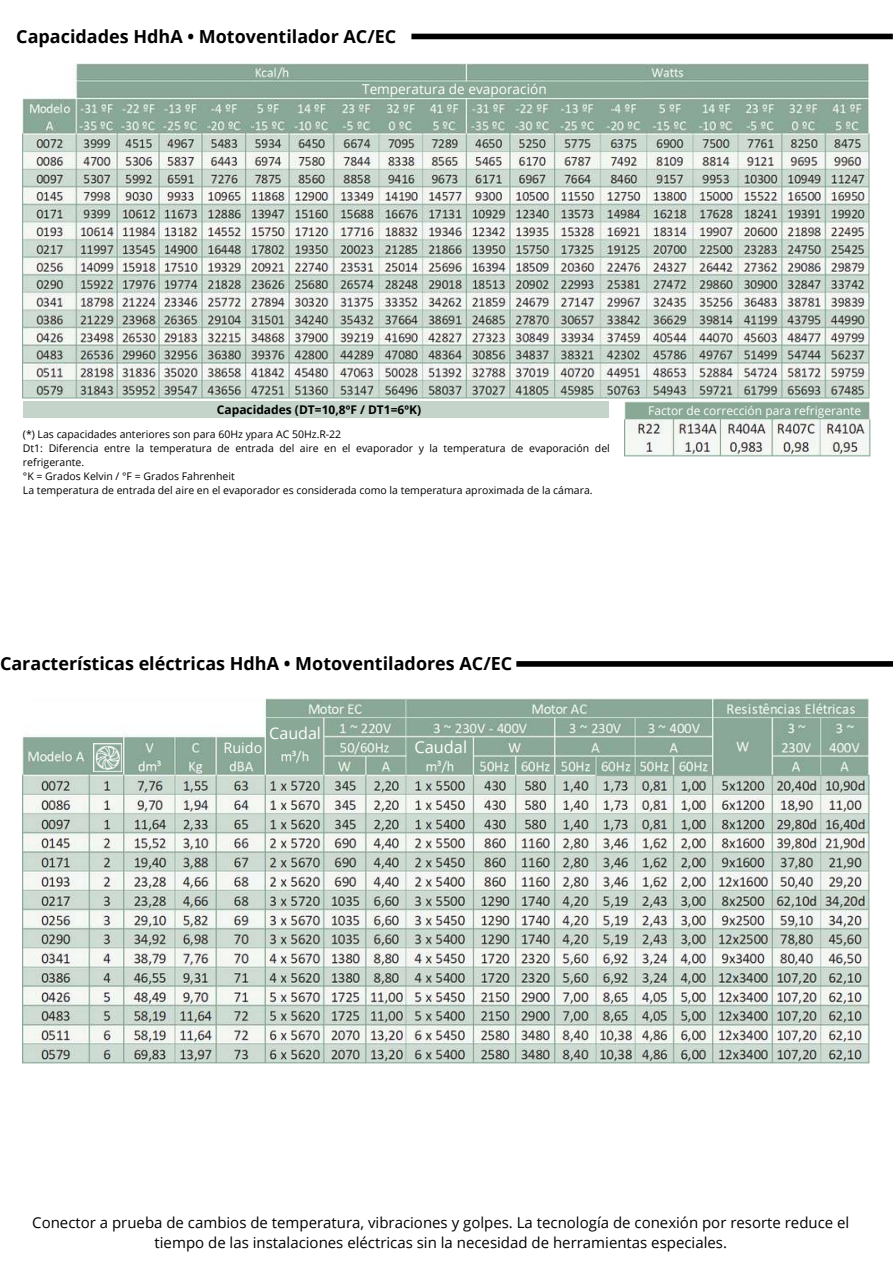
<style>
.page{position:relative;width:893px;height:1264px;background:#fff}
.page>*{position:absolute;margin:0;border:0;box-sizing:border-box;transform-origin:0 0}
.t1{font:700 18px "Open Sans";color:#000}
.t2{font:16.5px "Open Sans";color:#fff}
.t3{font:16.05px "Open Sans";color:#fff}
.t4{font:15px/20.2px "Open Sans";color:#000;text-align:center}
.t5{font:14.4px "Open Sans";color:#fff}
.t6{font:13.65px "Open Sans";color:#fff}
.t7{font:12px "Open Sans";color:#fff}
.t8{font:700 12px "Open Sans";color:#000}
.t9{font:10.5px/14px "Open Sans";color:#000}
</style>
<div class="page">
<div style="left:411px;top:34px;width:481px;height:5px;background:#000"></div>
<div style="left:516px;top:661px;width:376px;height:5px;background:#000"></div>
<div style="left:23px;top:401px;width:585px;height:17px;background:#c4d4ca"></div>
<img style="left:624px;top:401px;width:246px;height:55px">
<img style="left:23px;top:63px;width:846px;height:335px">
<img style="left:23px;top:698px;width:846px;height:365px">
<div style="left:376px;top:82px;width:267px;height:15px;background:#89a895"></div>
<div style="left:629px;top:403px;width:234px;height:15px;background:#89a895"></div>
<img style="left:93px;top:743px;width:28px;height:28px">
<div style="left:219px;top:738px;width:44px;height:17px;background:#89a895"></div>
<div style="left:269px;top:724px;width:50px;height:24px;background:#89a895"></div>
<div style="left:409px;top:738px;width:63px;height:17px;background:#89a895"></div>
<h1 class="t1" style="left:16px;top:24px;width:381px">Capacidades HdhA • Motoventilador AC/EC</h1>
<h3 class="t6" style="left:362px;top:79px;width:186px">Temperatura de evaporación</h3>
<p class="t8" style="left:217px;top:401px;width:206px">Capacidades (DT=10,8ºF / DT1=6ºK)</p>
<p class="t9" style="left:23px;top:427px;width:588px">(*) Las capacidades anteriores son para 60Hz ypara AC 50Hz.R-22<br>Dt1: Diferencia entre la temperatura de entrada del aire en el evaporador y la temperatura de evaporación del refrigerante.<br>°K = Grados Kelvin / °F = Grados Fahrenheit<br>La temperatura de entrada del aire en el evaporador es considerada como la temperatura aproximada de la cámara.</p>
<p class="t7" style="left:648px;top:402px;width:214px">Factor de corrección para refrigerante</p>
<h1 class="t1" style="left:0;top:650px;width:514px">Características eléctricas HdhA • Motoventiladores AC/EC</h1>
<h3 class="t5" style="left:223px;top:737px;width:40px">Ruido</h3>
<h3 class="t3" style="left:269px;top:721px;width:53px">Caudal</h3>
<h2 class="t2" style="left:414px;top:735px;width:54px">Caudal</h2>
<h3 class="t4" style="left:32px;top:1211px;width:818px">Conector a prueba de cambios de temperatura, vibraciones y golpes. La tecnología de conexión por resorte reduce el tiempo de las instalaciones eléctricas sin la necesidad de herramientas especiales.</h3>
</div>
